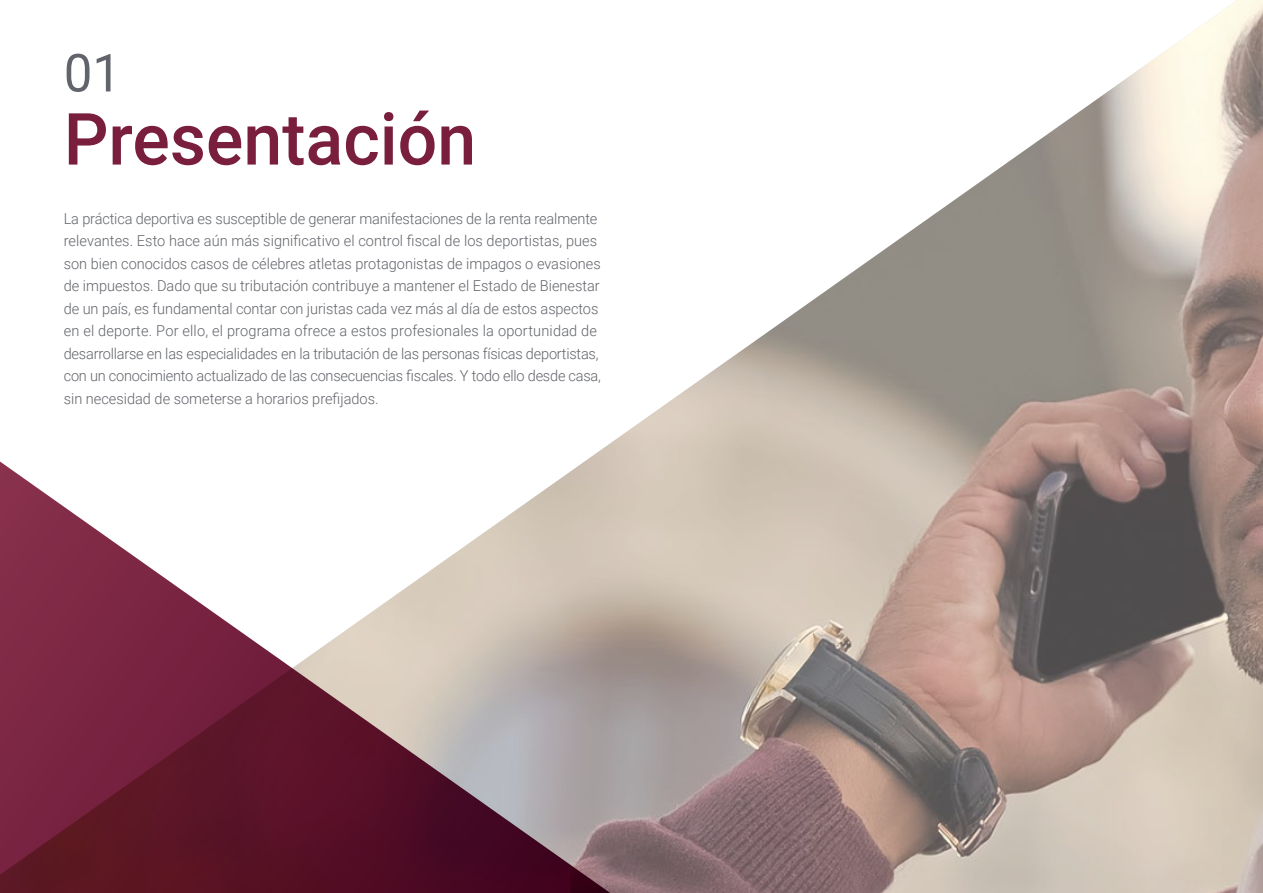
<style>
.page{position:relative;width:1263px;height:893px;background:#fff}
.page>*{position:absolute;margin:0;border:0;box-sizing:border-box;transform-origin:0 0}
.t1{font:500 72px "Roboto";color:#791e3c}
.t2{font:52.5px "Roboto";color:#61646a}
.t3{font:300 15px/22.5px "Roboto";letter-spacing:-.005em;color:#61646a}
</style>
<div class="page">
<img style="left:607px;top:0;width:656px;height:893px">
<svg style="left:0;top:446px;width:640px;height:447px"></svg>
<h2 class="t2" style="left:64px;top:36px;width:59px">01</h2>
<h1 class="t1" style="left:64px;top:89px;width:414px">Presentación</h1>
<p class="t3" style="left:64px;top:207px;width:539px">La práctica deportiva es susceptible de generar manifestaciones de la renta realmente relevantes. Esto hace aún más significativo el control fiscal de los deportistas, pues son bien conocidos casos de célebres atletas protagonistas de impagos o evasiones de impuestos. Dado que su tributación contribuye a mantener el Estado de Bienestar de un país, es fundamental contar con juristas cada vez más al día de estos aspectos en el deporte. Por ello, el programa ofrece a estos profesionales la oportunidad de desarrollarse en las especialidades en la tributación de las personas físicas deportistas, con un conocimiento actualizado de las consecuencias fiscales. Y todo ello desde casa, sin necesidad de someterse a horarios prefijados.</p>
</div>
